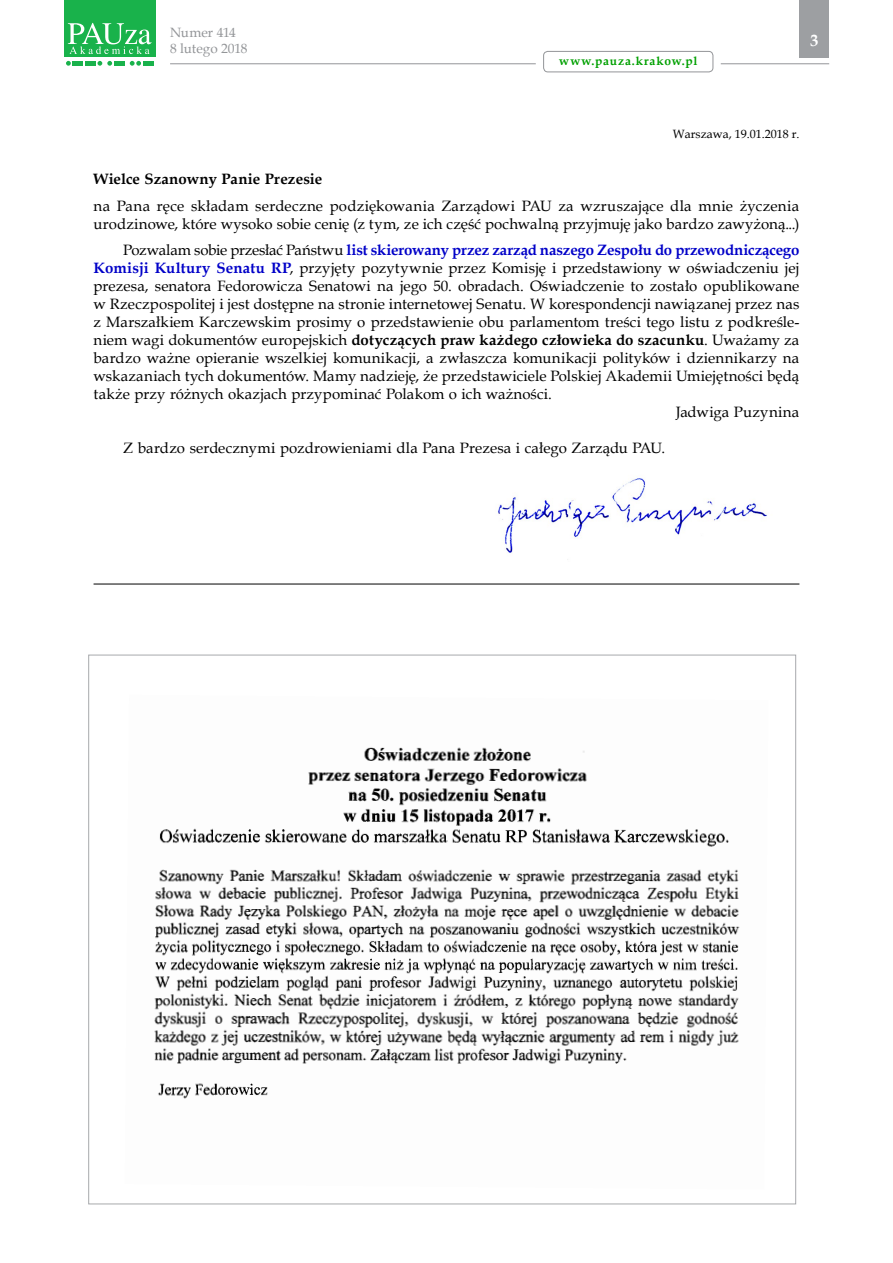
<style>
.page{position:relative;width:893px;height:1263px;background:#fff}
.page>*{position:absolute;margin:0;border:0;box-sizing:border-box;transform-origin:0 0}
.t1{font:700 16.5px "Book Antiqua";color:#fff}
.t2{font:15px/18px "Book Antiqua";letter-spacing:.005em;color:#000}
.t3{font:700 15px "Book Antiqua";letter-spacing:.01em;color:#000}
.t4{font:700 15px "Book Antiqua";letter-spacing:-.01em;color:#0000c8}
.t5{font:13.5px/16.2px "Book Antiqua";letter-spacing:-.005em;color:#939598}
.t6{font:12px "Book Antiqua";color:#000}
.t7{font:700 12px "Book Antiqua";letter-spacing:.07em;color:#00a000}
.s1{font-weight:400;color:#000}
.s2{font-weight:700;color:#0000c8}
.s3{font-weight:400}
</style>
<div class="page">
<div style="left:799px;top:0;width:30px;height:57px;background:#9d9fa2"></div>
<svg style="left:66px;top:61px;width:5px;height:5px"></svg>
<svg style="left:97px;top:61px;width:15px;height:5px"></svg>
<svg style="left:130px;top:61px;width:11px;height:5px"></svg>
<div style="left:73px;top:61px;width:10px;height:5px;background:#19b24b"></div>
<div style="left:85px;top:61px;width:11px;height:5px;background:#19b24b"></div>
<div style="left:114px;top:61px;width:11px;height:5px;background:#19b24b"></div>
<div style="left:143px;top:61px;width:11px;height:5px;background:#19b24b"></div>
<div style="left:64px;top:0;width:92px;height:56px;background:#19b24b"></div>
<svg style="left:68px;top:23px;width:83px;height:31px"></svg>
<hr style="left:170px;top:63px;width:366px;height:1px;background:#939598">
<div style="left:543px;top:51px;width:170px;height:21px;border:1px solid #939598;border-radius:4px"></div>
<hr style="left:721px;top:63px;width:108px;height:1px;background:#939598">
<img style="left:154px;top:747px;width:586px;height:352px">
<hr style="left:94px;top:584px;width:705px;height:1px;background:#000">
<img style="left:498px;top:478px;width:269px;height:75px">
<p class="t5" style="left:170px;top:24px;width:79px">Numer 414<br>8 lutego 2018</p>
<p class="t1" style="left:810px;top:30px;width:10px">3</p>
<p class="t7" style="left:559px;top:53px;width:140px">www.pauza.krakow.pl</p>
<p class="t6" style="left:673px;top:126px;width:128px">Warszawa, 19.01.2018 r.</p>
<p class="t3" style="left:94px;top:169px;width:230px">Wielce Szanowny Panie Prezesie</p>
<p class="t2" style="left:94px;top:196px;width:707px">na Pana ręce składam serdeczne podziękowania Zarządowi PAU za wzruszające dla mnie życzenia urodzinowe, które wysoko sobie cenię (z tym, ze ich część pochwalną przyjmuję jako bardzo zawyżoną...)</p>
<p class="t4" style="left:123px;top:240px;width:678px"><span class="s1">Pozwalam sobie przesłać Państwu</span> list skierowany przez zarząd naszego Zespołu do przewodniczącego</p>
<p class="t2" style="left:94px;top:259px;width:707px"><span class="s2">Komisji Kultury Senatu RP</span>, przyjęty pozytywnie przez Komisję i przedstawiony w oświadczeniu jej</p>
<p class="t2" style="left:94px;top:277px;width:707px">prezesa, senatora Fedorowicza Senatowi na jego 50. obradach. Oświadczenie to zostało opublikowane</p>
<p class="t2" style="left:94px;top:295px;width:707px">w Rzeczpospolitej i jest dostępne na stronie internetowej Senatu. W korespondencji nawiązanej przez nas</p>
<p class="t2" style="left:94px;top:313px;width:707px">z Marszałkiem Karczewskim prosimy o przedstawienie obu parlamentom treści tego listu z podkreśle-</p>
<p class="t3" style="left:94px;top:330px;width:707px"><span class="s3">niem wagi dokumentów europejskich</span> dotyczących praw każdego człowieka do szacunku<span class="s3">. Uważamy za</span></p>
<p class="t2" style="left:94px;top:349px;width:707px">bardzo ważne opieranie wszelkiej komunikacji, a zwłaszcza komunikacji polityków i dziennikarzy na</p>
<p class="t2" style="left:94px;top:367px;width:707px">wskazaniach tych dokumentów. Mamy nadzieję, że przedstawiciele Polskiej Akademii Umiejętności będą</p>
<p class="t2" style="left:94px;top:385px;width:460px">także przy różnych okazjach przypominać Polakom o ich ważności.</p>
<p class="t2" style="left:676px;top:403px;width:125px">Jadwiga Puzynina</p>
<p class="t2" style="left:123px;top:439px;width:543px">Z bardzo serdecznymi pozdrowieniami dla Pana Prezesa i całego Zarządu PAU.</p>
</div>
